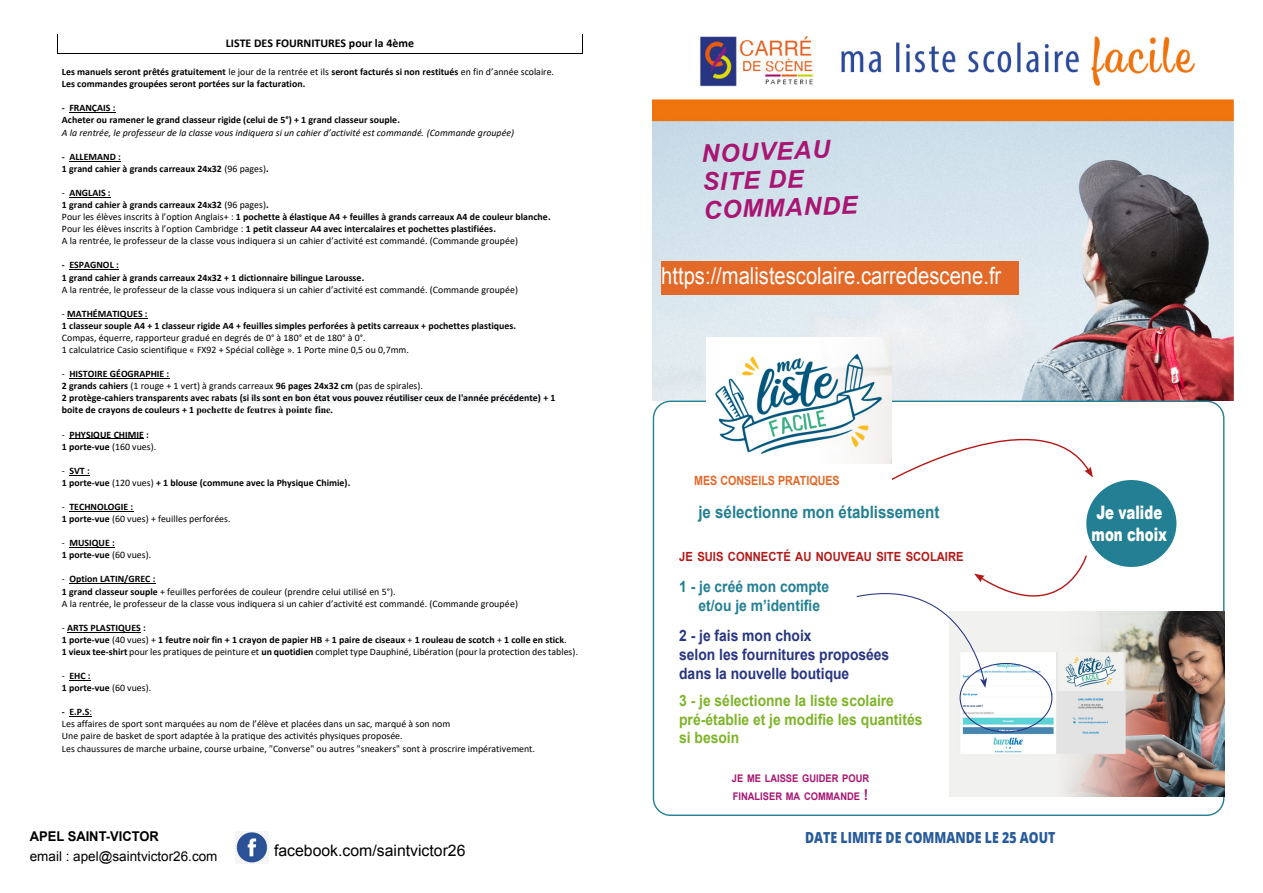
<style>
.page{position:relative;width:1263px;height:893px;background:#fff}
.page>*{position:absolute;margin:0;border:0;box-sizing:border-box;transform-origin:0 0}
.t1{font:italic 700 24.45px/28.3px "Arial";color:#a81572}
.t2{font:23.55px "Arial";color:#fff;scale:.86 1}
.t3{font:900 18.6px/22.4px "Arial";color:#fff;scale:.72 1}
.t4{font:700 16.95px "Arial";color:#237f93;scale:.89 1}
.t5{font:15.75px "Arial";color:#000}
.t6{font:700 15.6px/18.8px "Arial";color:#7eb429;scale:.89 1}
.t7{font:700 15.6px/18.8px "Arial";color:#283583;scale:.89 1}
.t8{font:700 15.6px/18.8px "Arial";color:#237f93;scale:.89 1}
.t9{font:800 15.3px "Open Sans";color:#275b9b;scale:.81 1}
.t10{font:13.5px "Arial";color:#000}
.t11{font:700 13.5px "Arial";color:#000;scale:.96 1}
.t12{font:700 12.75px "Arial";color:#e36928;scale:.84 1}
.t13{font:700 12.6px "Arial";color:#b41a18;scale:.89 1}
.t14{font:700 11.85px "Calibri";color:#000}
.t15{font:700 10.5px/18px "Arial";color:#a81572;scale:.89 1}
.t16{font:9.9px/12px "Calibri";color:#000}
.t17{font:700 9.9px/12.1px "Calibri";color:#000}
.t18{font:italic 9.9px "Calibri";letter-spacing:.005em;color:#000}
.t19{font:700 9.9px "Times New Roman";color:#000}
.s1{font-weight:400}
.s2{font-weight:700}
.s3{font-family:"Calibri"}
.s4{font-size:15px}
</style>
<div class="page">
<img style="left:236px;top:832px;width:32px;height:31px">
<img style="left:653px;top:36px;width:580px;height:365px">
<div style="left:661px;top:261px;width:358px;height:33px;background:#e36928"></div>
<img style="left:706px;top:337px;width:185px;height:126px">
<img style="left:949px;top:611px;width:275px;height:185px">
<div style="left:1086px;top:480px;width:90px;height:87px;background:#237f93;border-radius:50%"></div>
<svg style="left:890px;top:396px;width:203px;height:84px"></svg>
<svg style="left:856px;top:555px;width:232px;height:133px"></svg>
<hr style="left:58px;top:53px;width:524px;height:1px;background:#000">
<svg style="left:57px;top:34px;width:1px;height:20px"></svg>
<svg style="left:582px;top:34px;width:1px;height:20px"></svg>
<hr style="left:69px;top:113px;width:47px;height:1px;background:#000">
<hr style="left:69px;top:161px;width:52px;height:1px;background:#000">
<hr style="left:69px;top:197px;width:42px;height:1px;background:#000">
<hr style="left:69px;top:270px;width:50px;height:1px;background:#000">
<hr style="left:67px;top:318px;width:81px;height:1px;background:#000">
<hr style="left:69px;top:378px;width:101px;height:1px;background:#000">
<div style="left:240px;top:392px;width:301px;height:12px;background:#f5f6f7"></div>
<hr style="left:69px;top:439px;width:75px;height:1px;background:#000">
<svg style="left:69px;top:475px;width:21px;height:1px"></svg>
<hr style="left:69px;top:511px;width:64px;height:1px;background:#000">
<hr style="left:69px;top:547px;width:46px;height:1px;background:#000">
<hr style="left:69px;top:584px;width:87px;height:1px;background:#000">
<hr style="left:67px;top:632px;width:74px;height:1px;background:#000">
<svg style="left:69px;top:680px;width:22px;height:1px"></svg>
<svg style="left:69px;top:716px;width:23px;height:1px"></svg>
<p class="t14" style="left:226px;top:35px;width:190px">LISTE DES FOURNITURES pour la 4ème</p>
<p class="t17" style="left:62px;top:66px;width:494px">Les manuels seront prêtés gratuitement <span class="s1">le jour de la rentrée et ils</span> seront facturés si non restitués <span class="s1">en fin d’année scolaire.<br></span>Les commandes groupées seront portées sur la facturation.</p>
<p class="t17" style="left:62px;top:102px;width:340px">- FRANÇAIS :<br>Acheter ou ramener le grand classeur rigide (celui de 5°) + 1 grand classeur souple.</p>
<p class="t18" style="left:62px;top:125px;width:454px">A la rentrée, le professeur de la classe vous indiquera si un cahier d’activité est commandé. (Commande groupée)</p>
<p class="t17" style="left:62px;top:150px;width:208px">- ALLEMAND :<br>1 grand cahier à grands carreaux 24x32 <span class="s1">(96 pages)</span>.</p>
<p class="t16" style="left:62px;top:186px;width:490px">- <span class="s2">ANGLAIS :<br>1 grand cahier à grands carreaux 24x32</span> (96 pages)<span class="s2">.<br></span>Pour les élèves inscrits à l’option Anglais+ : <span class="s2">1 pochette à élastique A4 + feuilles à grands carreaux A4 de couleur blanche.<br></span>Pour les élèves inscrits à l’option Cambridge : <span class="s2">1 petit classeur A4 avec intercalaires et pochettes plastifiées.<br></span>A la rentrée, le professeur de la classe vous indiquera si un cahier d’activité est commandé. (Commande groupée)</p>
<p class="t17" style="left:62px;top:259px;width:304px">- ESPAGNOL :<br>1 grand cahier à grands carreaux 24x32 + 1 dictionnaire bilingue Larousse.</p>
<p class="t16" style="left:62px;top:283px;width:458px">A la rentrée, le professeur de la classe vous indiquera si un cahier d’activité est commandé. (Commande groupée)</p>
<p class="t17" style="left:62px;top:307px;width:456px"><span class="s1">-</span> MATHÉMATIQUES :<br>1 classeur souple A4 + 1 classeur rigide A4 + feuilles simples perforées à petits carreaux + pochettes plastiques.</p>
<p class="t16" style="left:62px;top:331px;width:349px">Compas, équerre, rapporteur gradué en degrés de 0° à 180° et de 180° à 0°.<br>1 calculatrice Casio scientifique « FX92 + Spécial collège ». 1 Porte mine 0,5 ou 0,7mm.</p>
<p class="t17" style="left:62px;top:368px;width:495px"><span class="s1">-</span> HISTOIRE GÉOGRAPHIE :<br>2 grands cahiers <span class="s1">(1 rouge + 1 vert) à grands carreaux</span> 96 pages 24x32 cm <span class="s1">(pas de spirales).<br></span>2 protège-cahiers transparents avec rabats (si ils sont en bon état vous pouvez réutiliser ceux de l'année précédente) + 1</p>
<p class="t19" style="left:62px;top:403px;width:273px"><span class="s3">boite de crayons de couleurs + 1</span> pochette de feutres à pointe fine.</p>
<p class="t17" style="left:62px;top:428px;width:96px"><span class="s1">-</span> PHYSIQUE CHIMIE :<br>1 porte-vue <span class="s1">(160 vues).</span></p>
<p class="t17" style="left:62px;top:464px;width:290px"><span class="s1">-</span> SVT :<br>1 porte-vue <span class="s1">(120 vues)</span> + 1 blouse (commune avec la Physique Chimie).</p>
<p class="t16" style="left:62px;top:500px;width:170px">- <span class="s2">TECHNOLOGIE :<br>1 porte-vue</span> (60 vues) + feuilles perforées.</p>
<p class="t17" style="left:62px;top:537px;width:91px"><span class="s1">-</span> MUSIQUE :<br>1 porte-vue <span class="s1">(60 vues).</span></p>
<p class="t16" style="left:62px;top:573px;width:458px">- <span class="s2">Option LATIN/GREC :<br>1 grand classeur souple</span> + feuilles perforées de couleur (prendre celui utilisé en 5°).<br>A la rentrée, le professeur de la classe vous indiquera si un cahier d’activité est commandé. (Commande groupée)</p>
<p class="t17" style="left:62px;top:621px;width:518px"><span class="s1">-</span> ARTS PLASTIQUES :<br>1 porte-vue <span class="s1">(40 vues) +</span> 1 feutre noir fin + 1 crayon de papier HB <span class="s1">+</span> 1 paire de ciseaux <span class="s1">+</span> 1 rouleau de scotch <span class="s1">+</span> 1 colle en stick<span class="s1">.<br></span>1 vieux tee-shirt <span class="s1">pour les pratiques de peinture et</span> un quotidien <span class="s1">complet type Dauphiné, Libération (pour la protection des tables).</span></p>
<p class="t17" style="left:62px;top:670px;width:91px"><span class="s1">-</span> EHC :<br>1 porte-vue <span class="s1">(60 vues).</span></p>
<p class="t16" style="left:62px;top:706px;width:475px"><span class="s2">- E.P.S</span>:<br>Les affaires de sport sont marquées au nom de l’élève et placées dans un sac, marqué à son nom<br>Une paire de basket de sport adaptée à la pratique des activités physiques proposée.<br>Les chaussures de marche urbaine, course urbaine, "Converse" ou autres "sneakers" sont à proscrire impérativement.</p>
<h3 class="t11" style="left:30px;top:828px;width:136px">APEL SAINT-VICTOR</h3>
<h3 class="t10" style="left:30px;top:848px;width:189px">email : apel@saintvictor26.com</h3>
<h3 class="t5" style="left:274px;top:840px;width:193px">facebook.com/saintvictor26</h3>
<h1 class="t1" style="left:701px;top:140px;width:156px;rotate:-2deg">NOUVEAU<br>SITE DE<br>COMMANDE</h1>
<h2 class="t2" style="left:661px;top:261px;width:397px">https://malistescolaire.carredescene.fr</h2>
<p class="t12" style="left:694px;top:472px;width:175px">MES CONSEILS PRATIQUES</p>
<h3 class="t4" style="left:698px;top:500px;width:272px">je sélectionne mon établissement</h3>
<p class="t13" style="left:679px;top:548px;width:321px">JE SUIS CONNECTÉ AU NOUVEAU SITE SCOLAIRE</p>
<h3 class="t8" style="left:698px;top:577px;width:149px;text-indent:-19px">1 - je créé mon compte et/ou je m’identifie</h3>
<h3 class="t7" style="left:679px;top:627px;width:238px">2 - je fais mon choix<br>selon les fournitures proposées dans la nouvelle boutique</h3>
<h3 class="t6" style="left:679px;top:691px;width:275px">3 - je sélectionne la liste scolaire pré-établie et je modifie les quantités si besoin</h3>
<p class="t15" style="left:732px;top:769px;width:156px">JE ME LAISSE GUIDER POUR<br>FINALISER MA COMMANDE <span class="s4">!</span></p>
<h3 class="t9" style="left:805px;top:826px;width:310px">DATE LIMITE DE COMMANDE LE 25 AOUT</h3>
<h3 class="t3" style="left:1091px;top:500px;width:106px">Je valide mon choix</h3>
</div>
